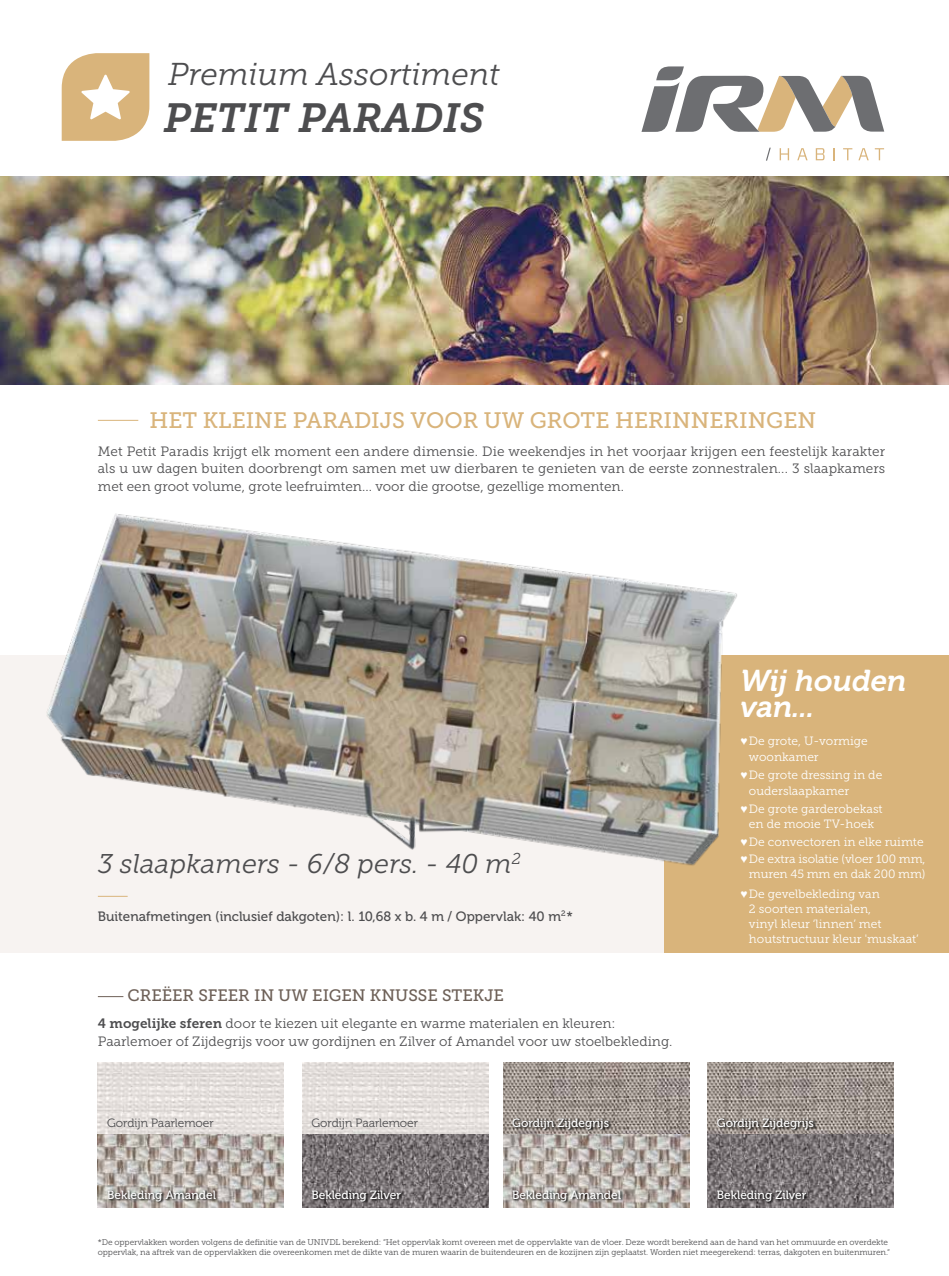
<style>
.page{position:relative;width:949px;height:1276px;background:#fff}
.page>*{position:absolute;margin:0;border:0;box-sizing:border-box;transform-origin:0 0}
.t1{font:italic 40.5px "Museo Slab 700";color:#4d4d4f}
.t2{font:italic 31.5px "Museo Slab 300";color:#4d4d4f}
.t3{font:italic 30px/25.5px "Museo 700";letter-spacing:-.005em;color:#fff}
.t4{font:italic 27px "Museo Slab 300";color:#4d4d4f}
.t5{font:22.35px "Museo Slab 500";color:#d9b47b}
.t6{font:16.5px "Museo Slab 500";color:#6e6158}
.t7{font:13.5px/17.2px "Museo Slab 300";color:#4d4d4f;text-align:justify}
.t8{font:13.5px "Museo 500";color:#4d4d4f}
.t9{font:12px/15.8px "Museo Slab 300";color:#fff}
.t10{font:12px "Museo 500";color:#fff}
.t11{font:12px "Museo 300";color:#4d4d4f}
.t12{font:8.25px/9.9px "Museo Slab 300";letter-spacing:-.01em;color:#4d4d4f}
.s1{font-family:"Museo Slab 700"}
.s2{font-family:"Andale Mono"}
</style>
<div class="page">
<div style="left:663px;top:655px;width:285px;height:297px;background:#d9b47b"></div>
<div style="left:0;top:655px;width:663px;height:297px;background:#f7f3f1"></div>
<img style="left:47px;top:513px;width:690px;height:368px">
<svg style="left:98px;top:996px;width:25px;height:1px"></svg>
<img style="left:98px;top:1062px;width:185px;height:145px">
<svg style="left:107px;top:1189px;width:112px;height:15px;background:#8e8984"></svg>
<img style="left:503px;top:1063px;width:186px;height:144px">
<svg style="left:512px;top:1117px;width:99px;height:15px"></svg>
<svg style="left:512px;top:1189px;width:112px;height:15px;background:#8f8984"></svg>
<img style="left:707px;top:1063px;width:186px;height:144px">
<svg style="left:716px;top:1117px;width:100px;height:15px"></svg>
<svg style="left:716px;top:1189px;width:93px;height:15px"></svg>
<img style="left:303px;top:1063px;width:185px;height:144px">
<svg style="left:311px;top:1189px;width:93px;height:15px"></svg>
<img style="left:0;top:176px;width:948px;height:209px">
<hr style="left:98px;top:420px;width:40px;height:1px;background:#d9b47b">
<hr style="left:98px;top:896px;width:30px;height:1px;background:#d9b47b">
<svg style="left:641px;top:66px;width:243px;height:66px"></svg>
<svg style="left:779px;top:148px;width:9px;height:12px"></svg>
<svg style="left:797px;top:148px;width:10px;height:12px"></svg>
<svg style="left:815px;top:148px;width:9px;height:12px"></svg>
<svg style="left:833px;top:148px;width:1px;height:12px"></svg>
<svg style="left:843px;top:148px;width:9px;height:12px"></svg>
<svg style="left:858px;top:148px;width:10px;height:12px"></svg>
<svg style="left:874px;top:148px;width:9px;height:12px"></svg>
<svg style="left:766px;top:148px;width:4px;height:13px"></svg>
<svg style="left:62px;top:53px;width:87px;height:88px"></svg>
<h2 class="t2" style="left:168px;top:57px;width:333px">Premium Assortiment</h2>
<h1 class="t1" style="left:164px;top:95px;width:322px">PETIT PARADIS</h1>
<h3 class="t5" style="left:149px;top:408px;width:668px">HET KLEINE PARADIJS VOOR UW GROTE HERINNERINGEN</h3>
<p class="t7" style="left:98px;top:443px;width:788px">Met Petit Paradis krijgt elk moment een andere dimensie. Die weekendjes in het voorjaar krijgen een feestelijk karakter als u uw dagen buiten doorbrengt om samen met uw dierbaren te genieten van de eerste zonnestralen... 3 slaapkamers met een groot volume, grote leefruimten... voor die grootse, gezellige momenten.</p>
<h3 class="t4" style="left:98px;top:849px;width:424px">3 slaapkamers - 6/8 pers. - 40 m<sup>2</sup></h3>
<p class="t8" style="left:98px;top:908px;width:476px">Buitenafmetingen (inclusief dakgoten): l. 10,68 x b. 4 m / Oppervlak: 40 m<sup>2</sup>*</p>
<p class="t6" style="left:127px;top:986px;width:378px">CREËER SFEER IN UW EIGEN KNUSSE STEKJE</p>
<p class="t7" style="left:98px;top:1015px;width:576px"><span class="s1">4 mogelijke sferen</span> door te kiezen uit elegante en warme materialen en kleuren:<br>Paarlemoer of Zijdegrijs voor uw gordijnen en Zilver of Amandel voor uw stoelbekleding.</p>
<p class="t11" style="left:107px;top:1116px;width:108px">Gordijn Paarlemoer</p>
<p class="t11" style="left:311px;top:1116px;width:108px">Gordijn Paarlemoer</p>
<p class="t10" style="left:512px;top:1116px;width:99px">Gordijn Zijdegrijs</p>
<h3 class="t3" style="left:740px;top:668px;width:167px">Wij houden van...</h3>
<p class="t9" style="left:748px;top:733px;width:120px;text-indent:-9px"><span class="s2">♥</span>De grote, U-vormige woonkamer</p>
<p class="t9" style="left:748px;top:767px;width:135px;text-indent:-9px"><span class="s2">♥</span>De grote dressing in de ouderslaapkamer</p>
<p class="t9" style="left:740px;top:800px;width:144px;text-align:center"><span class="s2">♥</span>De grote garderobekast en de mooie TV-hoek</p>
<p class="t9" style="left:740px;top:833px;width:186px;line-height:17.1px"><span class="s2">♥</span>De convectoren in elke ruimte <span class="s2">♥</span>De extra isolatie (vloer 100 mm,</p>
<p class="t9" style="left:740px;top:864px;width:186px;line-height:19.2px;text-indent:9px">muren 45 mm en dak 200 mm) <span class="s2">♥</span>De gevelbekleding van</p>
<p class="t9" style="left:748px;top:901px;width:171px;line-height:15px">2 soorten materialen,<br>vinyl kleur ‘linnen’ met houtstructuur kleur 'muskaat’</p>
<p class="t10" style="left:716px;top:1116px;width:99px">Gordijn Zijdegrijs</p>
<p class="t10" style="left:311px;top:1188px;width:91px">Bekleding Zilver</p>
<p class="t12" style="left:98px;top:1237px;width:793px">*De oppervlakken worden volgens de definitie van de UNIVDL berekend: “Het oppervlak komt overeen met de oppervlakte van de vloer. Deze wordt berekend aan de hand van het ommuurde en overdekte oppervlak, na aftrek van de oppervlakken die overeenkomen met de dikte van de muren waarin de buitendeuren en de kozijnen zijn geplaatst. Worden niet meegerekend: terras, dakgoten en buitenmuren.“</p>
<p class="t10" style="left:107px;top:1188px;width:110px">Bekleding Amandel</p>
<p class="t10" style="left:512px;top:1188px;width:110px">Bekleding Amandel</p>
<p class="t10" style="left:716px;top:1188px;width:91px">Bekleding Zilver</p>
</div>
